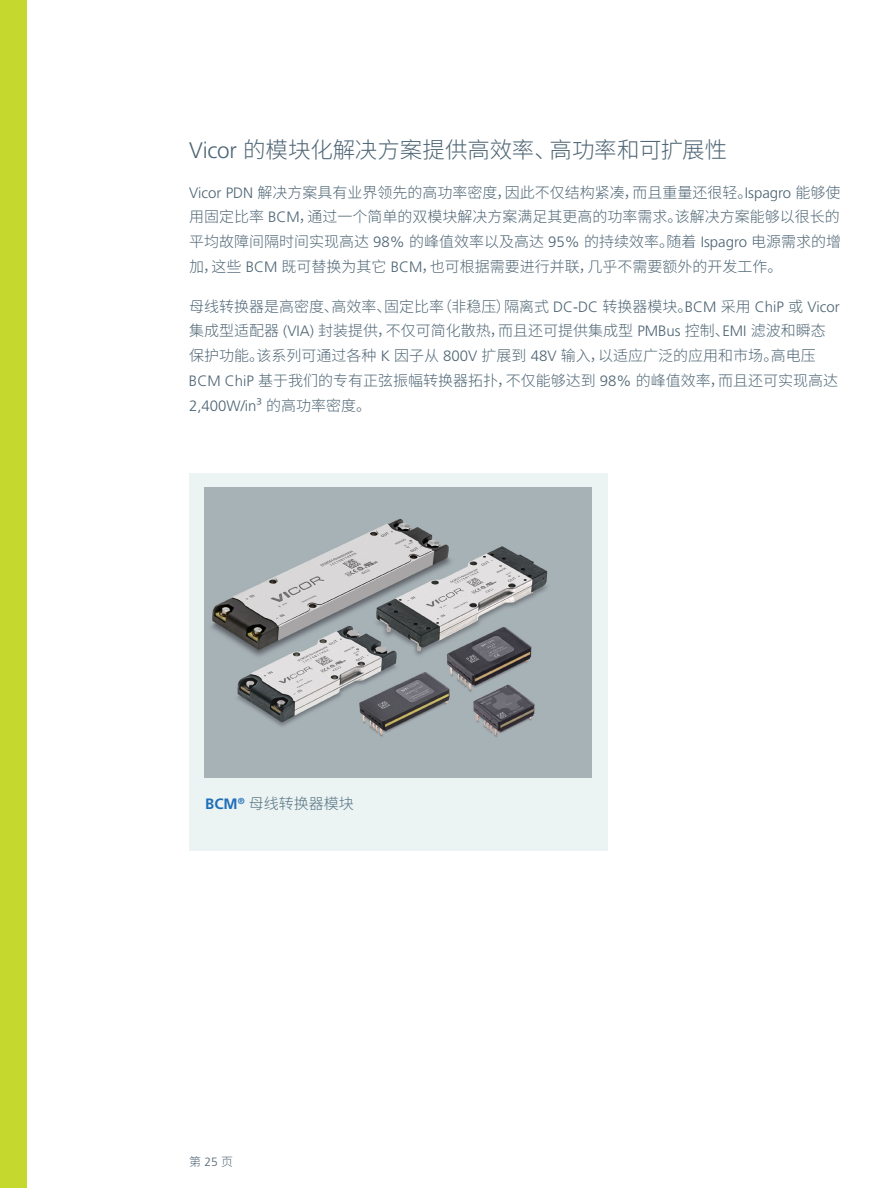
<style>
.page{position:relative;width:891px;height:1188px;background:#fff}
.page>*{position:absolute;margin:0;border:0;box-sizing:border-box;transform-origin:0 0}
.P__Normal__10_14{font:300 22.5px "Source Han Sans CN";letter-spacing:-.01em;color:#4e6574}
.P__Normal__10_14-2{font:300 15px/24.8px "Source Han Sans CN";color:#4e6574;text-align:justify}
.t1{font:300 15px "Source Han Sans CN";color:#557281}
.P__Small__8_12{font:300 12px "Source Han Sans CN";color:#4e6574}
.s1{font-family:"Frutiger LT Pro"}
.s2{font-family:"Frutiger LT Pro";font-weight:700;color:#1f6fb8}
</style>
<div class="page">
<div style="left:0;top:0;width:27px;height:1188px;background:#c4d82d"></div>
<div style="left:189px;top:473px;width:419px;height:378px;background:#ebf3f3"></div>
<img style="left:204px;top:488px;width:388px;height:290px">
<p class="P__Normal__10_14" style="left:189px;top:137px;width:540px"><span class="s1">Vicor</span> 的模块化解决方案提供高效率、高功率和可扩展性</p>
<p class="P__Normal__10_14-2" style="left:189px;top:180px;width:654px"><span class="s1">Vicor PDN</span> 解决方案具有业界领先的高功率密度，因此不仅结构紧凑，而且重量还很轻。<span class="s1">Ispagro</span> 能够使用固定比率 <span class="s1">BCM</span>，通过一个简单的双模块解决方案满足其更高的功率需求。该解决方案能够以很长的平均故障间隔时间实现高达 <span class="s1">98%</span> 的峰值效率以及高达 <span class="s1">95%</span> 的持续效率。随着 <span class="s1">Ispagro</span> 电源需求的增加，这些 <span class="s1">BCM</span> 既可替换为其它 <span class="s1">BCM</span>，也可根据需要进行并联，几乎不需要额外的开发工作。</p>
<p class="P__Normal__10_14-2" style="left:189px;top:294px;width:652px;text-align:left">母线转换器是高密度、高效率、固定比率（非稳压）隔离式 <span class="s1">DC-DC</span> 转换器模块。<span class="s1">BCM</span> 采用 <span class="s1">ChiP</span> 或 <span class="s1">Vicor</span>集成型适配器 <span class="s1">(VIA)</span> 封装提供，不仅可简化散热，而且还可提供集成型 <span class="s1">PMBus</span> 控制、<span class="s1">EMI</span> 滤波和瞬态保护功能。该系列可通过各种 <span class="s1">K</span> 因子从 <span class="s1">800V</span> 扩展到 <span class="s1">48V</span> 输入，以适应广泛的应用和市场。高电压<span class="s1">BCM ChiP</span> 基于我们的专有正弦振幅转换器拓扑，不仅能够达到 <span class="s1">98%</span> 的峰值效率，而且还可实现高达<span class="s1">2,400W/in³</span> 的高功率密度。</p>
<p class="t1" style="left:205px;top:795px;width:150px"><span class="s2">BCM</span><sup>®</sup> 母线转换器模块</p>
<p class="P__Small__8_12" style="left:189px;top:1155px;width:46px">第 <span class="s1">25</span> 页</p>
</div>
